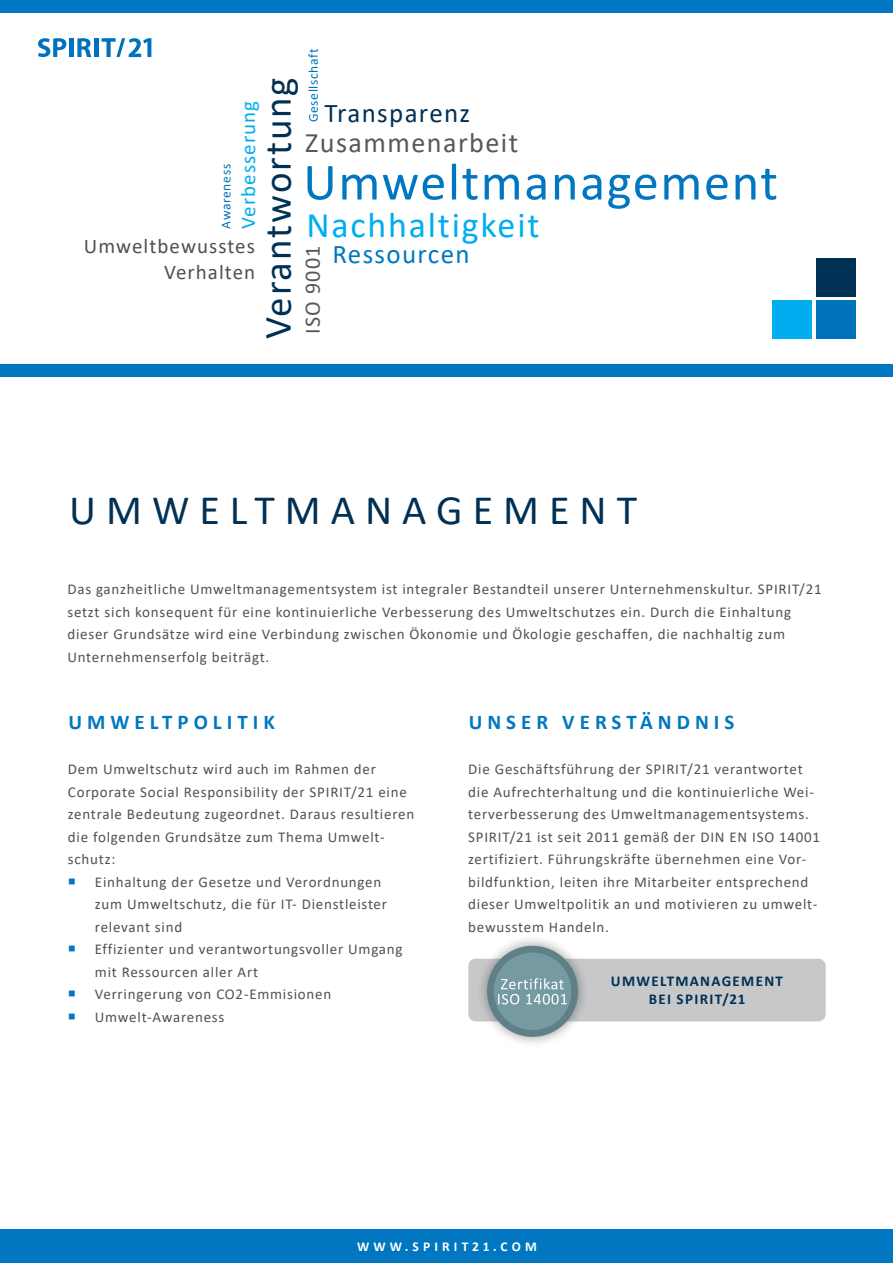
<style>
.page{position:relative;width:893px;height:1263px;background:#fff}
.page>*{position:absolute;margin:0;border:0;box-sizing:border-box;transform-origin:0 0}
.t1{font:52.5px "Calibri";letter-spacing:.03em;color:#0077c0}
.t2{font:42px "Calibri";letter-spacing:.24em;color:#003054}
.t3{font:39px "Calibri";letter-spacing:.05em;color:#003054}
.t4{font:36px "Calibri";letter-spacing:.05em;color:#00aeef}
.t5{font:28.2px "Calibri";letter-spacing:.05em;color:#57585a}
.t6{font:27px "Calibri";letter-spacing:.05em;color:#003054}
.t7{font:27px "Calibri";letter-spacing:.05em;color:#0077c0}
.t8{font:22.05px "Calibri";letter-spacing:.05em;color:#57585a}
.t9{font:700 21px "Calibri";letter-spacing:.24em;color:#0077c0}
.t10{font:21px "Calibri";letter-spacing:.05em;color:#4c5356}
.t11{font:21px "Calibri";letter-spacing:.05em;color:#00aeef}
.t12{font:15px/22.5px "Calibri";letter-spacing:.05em;color:#4c5356}
.t13{font:700 15px/18px "Calibri";letter-spacing:.09em;color:#003054;text-align:center}
.t14{font:13.5px "Calibri";letter-spacing:.05em;color:#0072bc}
.t15{font:700 13.5px "Calibri";letter-spacing:.31em;color:#fff}
</style>
<div class="page">
<div style="left:0;top:364px;width:893px;height:12px;background:#0077c0"></div>
<div style="left:0;top:0;width:893px;height:12px;background:#0077c0"></div>
<div style="left:816px;top:300px;width:39px;height:39px;background:#0072bc"></div>
<div style="left:772px;top:300px;width:40px;height:39px;background:#00aeef"></div>
<div style="left:816px;top:258px;width:39px;height:39px;background:#003054"></div>
<div style="left:468px;top:959px;width:358px;height:62px;background:#c7c8ca;border-radius:7px"></div>
<div style="left:476px;top:934px;width:113px;height:114px;background:#231f20;opacity:.35"></div>
<svg style="left:490px;top:949px;width:85px;height:84px;background:#72969d"></svg>
<div style="left:487px;top:946px;width:91px;height:91px;border:7px solid #5f8087;border-radius:50%"></div>
<svg style="left:498px;top:978px;width:69px;height:26px;background:#93b0b5"></svg>
<div style="left:0;top:1229px;width:893px;height:34px;background:#0077c0"></div>
<hr style="left:69px;top:38px;width:4px;height:19px;background:#0072bc">
<hr style="left:94px;top:38px;width:4px;height:19px;background:#0072bc">
<svg style="left:77px;top:38px;width:14px;height:19px"></svg>
<svg style="left:38px;top:38px;width:28px;height:19px"></svg>
<svg style="left:102px;top:38px;width:49px;height:19px"></svg>
<p class="t14" style="left:304px;top:122px;width:75px;rotate:-90deg">Gesellschaft</p>
<h3 class="t3" style="left:251px;top:339px;width:263px;rotate:-90deg">Verantwortung</h3>
<h3 class="t11" style="left:233px;top:229px;width:129px;rotate:-90deg">Verbesserung</h3>
<h3 class="t6" style="left:324px;top:95px;width:147px">Transparenz</h3>
<h3 class="t5" style="left:305px;top:123px;width:214px">Zusammenarbeit</h3>
<h1 class="t1" style="left:303px;top:146px;width:476px">Umweltmanagement</h1>
<p class="t14" style="left:217px;top:229px;width:66px;rotate:-90deg">Awareness</p>
<h3 class="t4" style="left:306px;top:200px;width:235px">Nachhaltigkeit</h3>
<h3 class="t8" style="left:297px;top:334px;width:89px;rotate:-90deg">ISO 9001</h3>
<h3 class="t10" style="left:84px;top:231px;width:173px">Umweltbewusstes</h3>
<h3 class="t7" style="left:332px;top:236px;width:139px">Ressourcen</h3>
<h3 class="t10" style="left:164px;top:257px;width:93px">Verhalten</h3>
<h2 class="t2" style="left:69px;top:481px;width:569px">UMWELTMANAGEMENT</h2>
<p class="t12" style="left:67px;top:577px;width:756px">Das ganzheitliche Umweltmanagementsystem ist integraler Bestandteil unserer Unternehmenskultur. SPIRIT/21 setzt sich konsequent für eine kontinuierliche Verbesserung des Umweltschutzes ein. Durch die Einhaltung dieser Grundsätze wird eine Verbindung zwischen Ökonomie und Ökologie geschaffen, die nachhaltig zum Unternehmenserfolg beiträgt.</p>
<h3 class="t9" style="left:68px;top:707px;width:208px">UMWELTPOLITIK</h3>
<p class="t12" style="left:68px;top:757px;width:310px">Dem Umweltschutz wird auch im Rahmen der</p>
<p class="t12" style="left:68px;top:780px;width:340px">Corporate Social Responsibility der SPIRIT/21 eine</p>
<p class="t12" style="left:68px;top:802px;width:348px">zentrale Bedeutung zugeordnet. Daraus resultieren</p>
<p class="t12" style="left:68px;top:825px;width:318px">die folgenden Grundsätze zum Thema Umwelt-</p>
<p class="t12" style="left:68px;top:847px;width:49px">schutz:</p>
<p class="t12" style="left:95px;top:870px;width:288px">Einhaltung der Gesetze und Verordnungen</p>
<p class="t12" style="left:95px;top:892px;width:294px">zum Umweltschutz, die für IT- Dienstleister</p>
<p class="t12" style="left:95px;top:915px;width:89px">relevant sind</p>
<p class="t12" style="left:95px;top:937px;width:309px">Effizienter und verantwortungsvoller Umgang</p>
<p class="t12" style="left:95px;top:960px;width:165px">mit Ressourcen aller Art</p>
<p class="t12" style="left:95px;top:982px;width:238px">Verringerung von CO2-Emmisionen</p>
<p class="t12" style="left:95px;top:1005px;width:131px">Umwelt-Awareness</p>
<h3 class="t9" style="left:469px;top:707px;width:267px">UNSER VERSTÄNDNIS</h3>
<p class="t12" style="left:468px;top:757px;width:353px">Die Geschäftsführung der SPIRIT/21 verantwortet die Aufrechterhaltung und die kontinuierliche Wei&shy;terverbesserung des Umweltmanagementsystems.<br>SPIRIT/21 ist seit 2011 gemäß der DIN EN ISO 14001 zertifiziert. Führungskräfte übernehmen eine Vor&shy;bildfunktion, leiten ihre Mitarbeiter entsprechend dieser Umweltpolitik an und motivieren zu umwelt&shy;bewusstem Handeln.</p>
<p class="t13" style="left:611px;top:972px;width:174px">UMWELTMANAGEMENT<br>BEI SPIRIT/21</p>
<p class="t15" style="left:357px;top:1237px;width:181px">WWW.SPIRIT21.COM</p>
</div>
